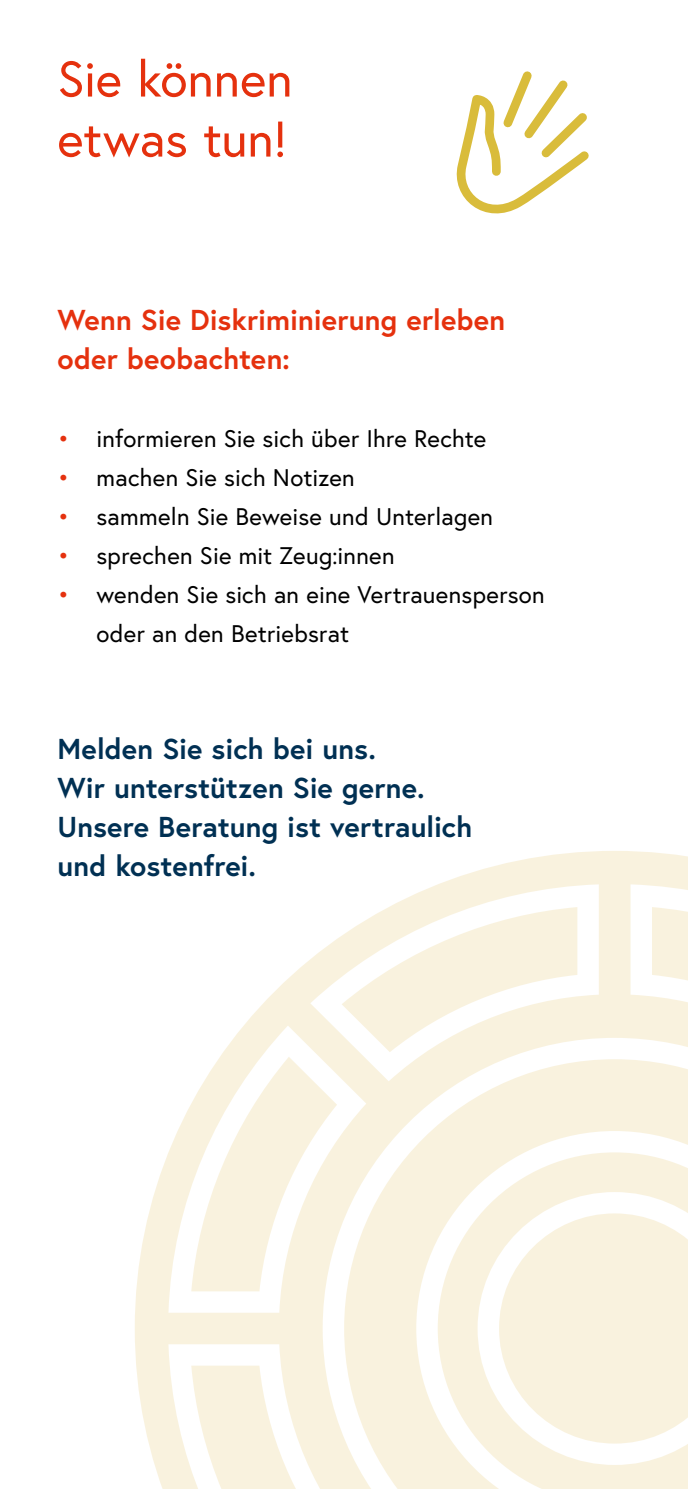
<style>
.page{position:relative;width:688px;height:1489px;background:#fff}
.page>*{position:absolute;margin:0;border:0;box-sizing:border-box;transform-origin:0 0}
.h1_ohne_Nummerierung{font:50px/60px "Europa Austria";letter-spacing:-.005em;color:#e5310e}
.t1{font:700 28.75px/39px "Europa Austria";color:#003053}
.h2_ohne_Nummerierung{font:700 28.75px/39px "Europa Austria";letter-spacing:.005em;color:#e5310e}
.t2{font:24px/39px "Europa Austria";letter-spacing:.01em;color:#000}
.s1{color:#e5310e}
</style>
<div class="page">
<svg style="left:135px;top:851px;width:552px;height:637px;fill:#f9f2de"></svg>
<svg style="left:344px;top:1059px;width:343px;height:429px;fill:#f9f2de"></svg>
<svg style="left:456px;top:71px;width:133px;height:143px"></svg>
<h1 class="h1_ohne_Nummerierung" style="left:57px;top:48px;width:236px">Sie können etwas tun!</h1>
<h2 class="h2_ohne_Nummerierung" style="left:57px;top:300px;width:449px">Wenn Sie Diskriminierung erleben oder beobachten:</h2>
<p class="t2" style="left:57px;top:419px;width:430px"><span class="s1">•</span> informieren Sie sich über Ihre Rechte</p>
<p class="t2" style="left:57px;top:458px;width:299px"><span class="s1">•</span> machen Sie sich Notizen</p>
<p class="t2" style="left:57px;top:497px;width:437px"><span class="s1">•</span> sammeln Sie Beweise und Unterlagen</p>
<p class="t2" style="left:57px;top:536px;width:339px"><span class="s1">•</span> sprechen Sie mit Zeug:innen</p>
<p class="t2" style="left:96px;top:575px;width:449px;text-indent:-39px"><span class="s1">•</span> wenden Sie sich an eine Vertrauensperson oder an den Betriebsrat</p>
<p class="t1" style="left:57px;top:729px;width:320px">Melden Sie sich bei uns.</p>
<p class="t1" style="left:57px;top:768px;width:416px">Wir unterstützen Sie gerne.<br>Unsere Beratung ist vertraulich und kostenfrei.</p>
</div>
